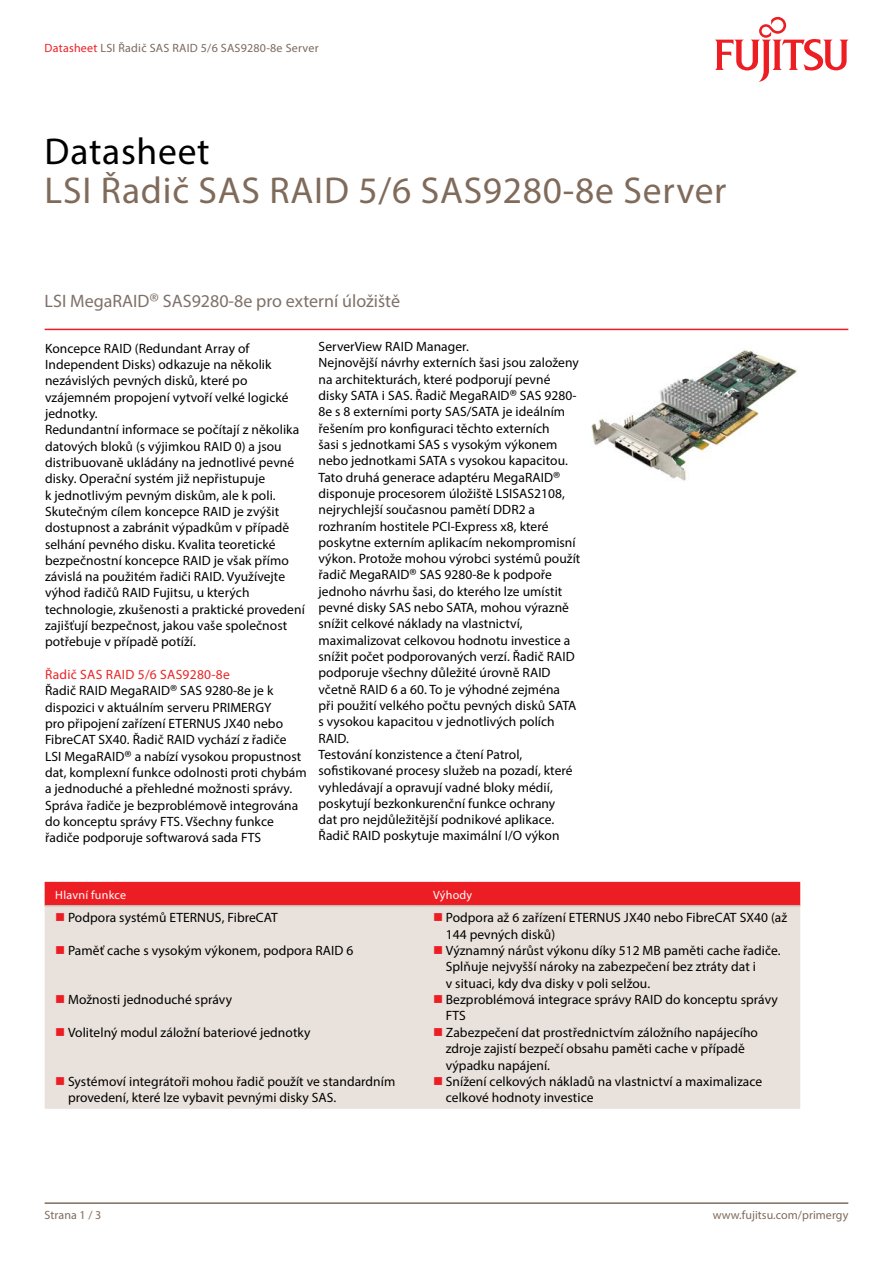
<style>
.page{position:relative;width:893px;height:1263px;background:#fff}
.page>*{position:absolute;margin:0;border:0;box-sizing:border-box;transform-origin:0 0}
.t1{font:37.5px "Myriad Pro";letter-spacing:.02em;color:#806b5b}
.t2{font:37.5px "Myriad Pro";letter-spacing:.02em;color:#000}
.t3{font:18px "Myriad Pro";color:#7e7168}
.t4{font:13.5px/16.4px "Myriad Pro";letter-spacing:.005em;color:#000}
.t5{font:12px "Myriad Pro";letter-spacing:.02em;color:#79695e}
.t6{font:12px "Myriad Pro";letter-spacing:.005em;color:#806b5b}
.t7{font:12px "Myriad Pro";letter-spacing:.02em;color:#fff}
.s1{color:#ed1d24}
.s2{font-family:"Fujitsu Sans";font-weight:300}
.s3{color:#e82425}
</style>
<div class="page">
<hr style="left:45px;top:1202px;width:803px;height:2px;background:#806b5b">
<hr style="left:45px;top:329px;width:803px;height:1px;background:#ed1d24">
<svg style="left:715px;top:17px;width:133px;height:65px"></svg>
<img style="left:591px;top:349px;width:206px;height:132px">
<div style="left:45px;top:882px;width:755px;height:23px;background:#ed1d24"></div>
<div style="left:45px;top:906px;width:755px;height:203px;background:#e9e1db"></div>
<hr style="left:45px;top:905px;width:377px;height:1px;background:#c9bbb0">
<hr style="left:422px;top:905px;width:378px;height:1px;background:#c9bbb0">
<svg style="left:56px;top:913px;width:8px;height:8px"></svg>
<svg style="left:434px;top:913px;width:8px;height:8px"></svg>
<svg style="left:56px;top:946px;width:8px;height:8px"></svg>
<svg style="left:434px;top:946px;width:8px;height:8px"></svg>
<svg style="left:56px;top:995px;width:8px;height:8px"></svg>
<svg style="left:434px;top:995px;width:8px;height:8px"></svg>
<svg style="left:56px;top:1028px;width:8px;height:8px"></svg>
<svg style="left:434px;top:1028px;width:8px;height:8px"></svg>
<svg style="left:56px;top:1077px;width:8px;height:8px"></svg>
<svg style="left:434px;top:1077px;width:8px;height:8px"></svg>
<p class="t5" style="left:45px;top:40px;width:276px"><span class="s1">Datasheet</span> LSI Řadič SAS RAID 5/6 SAS9280-8e Server</p>
<h1 class="t2" style="left:45px;top:128px;width:167px">Datasheet</h1>
<h1 class="t1" style="left:45px;top:167px;width:683px">LSI Řadič SAS RAID 5/6 SAS9280-8e Server</h1>
<h2 class="t3" style="left:45px;top:290px;width:357px">LSI MegaRAID<span class="s2">®</span> SAS9280-8e pro externí úložiště</h2>
<p class="t4" style="left:45px;top:340px;width:261px">Koncepce RAID (Redundant Array of Independent Disks) odkazuje na několik nezávislých pevných disků, které po vzájemném propojení vytvoří velké logické jednotky.<br>Redundantní informace se počítají z několika datových bloků (s výjimkou RAID 0) a jsou distribuovaně ukládány na jednotlivé pevné disky. Operační systém již nepřistupuje<br>k jednotlivým pevným diskům, ale k poli.<br>Skutečným cílem koncepce RAID je zvýšit dostupnost a zabránit výpadkům v případě selhání pevného disku. Kvalita teoretické bezpečnostní koncepce RAID je však přímo závislá na použitém řadiči RAID. Využívejte výhod řadičů RAID Fujitsu, u kterých technologie, zkušenosti a praktické provedení zajišťují bezpečnost, jakou vaše společnost potřebuje v případě potíží.</p>
<p class="t4" style="left:45px;top:666px;width:263px"><span class="s3">Řadič SAS RAID 5/6 SAS9280-8e<br></span>Řadič RAID MegaRAID<span class="s2">®</span> SAS 9280-8e je k dispozici v aktuálním serveru PRIMERGY<br>pro připojení zařízení ETERNUS JX40 nebo FibreCAT SX40. Řadič RAID vychází z řadiče<br>LSI MegaRAID<span class="s2">®</span> a nabízí vysokou propustnost dat, komplexní funkce odolnosti proti chybám a jednoduché a přehledné možnosti správy.<br>Správa řadiče je bezproblémově integrována do konceptu správy FTS. Všechny funkce řadiče podporuje softwarová sada FTS</p>
<p class="t4" style="left:319px;top:338px;width:263px">ServerView RAID Manager.<br>Nejnovější návrhy externích šasi jsou založeny na architekturách, které podporují pevné disky SATA i SAS. Řadič MegaRAID<span class="s2">®</span> SAS 9280- 8e s 8 externími porty SAS/SATA je ideálním řešením pro konfiguraci těchto externích<br>šasi s jednotkami SAS s vysokým výkonem nebo jednotkami SATA s vysokou kapacitou.<br>Tato druhá generace adaptéru MegaRAID<span class="s2">® </span>disponuje procesorem úložiště LSISAS2108, nejrychlejší současnou pamětí DDR2 a rozhraním hostitele PCI-Express x8, které poskytne externím aplikacím nekompromisní výkon. Protože mohou výrobci systémů použít řadič MegaRAID<span class="s2">®</span> SAS 9280-8e k podpoře jednoho návrhu šasi, do kterého lze umístit pevné disky SAS nebo SATA, mohou výrazně snížit celkové náklady na vlastnictví, maximalizovat celkovou hodnotu investice a snížit počet podporovaných verzí. Řadič RAID podporuje všechny důležité úrovně RAID včetně RAID 6 a 60. To je výhodné zejména<br>při použití velkého počtu pevných disků SATA s vysokou kapacitou v jednotlivých polích RAID.<br>Testování konzistence a čtení Patrol, sofistikované procesy služeb na pozadí, které vyhledávají a opravují vadné bloky médií, poskytují bezkonkurenční funkce ochrany<br>dat pro nejdůležitější podnikové aplikace.<br>Řadič RAID poskytuje maximální I/O výkon</p>
<p class="t7" style="left:55px;top:888px;width:72px">Hlavní funkce</p>
<p class="t7" style="left:433px;top:888px;width:41px">Výhody</p>
<p class="t4" style="left:68px;top:909px;width:211px">Podpora systémů ETERNUS, FibreCAT</p>
<p class="t4" style="left:446px;top:909px;width:343px">Podpora až 6 zařízení ETERNUS JX40 nebo FibreCAT SX40 (až<br>144 pevných disků)</p>
<p class="t4" style="left:68px;top:942px;width:287px">Paměť cache s vysokým výkonem, podpora RAID 6</p>
<p class="t4" style="left:446px;top:942px;width:336px">Významný nárůst výkonu díky 512 MB paměti cache řadiče.<br>Splňuje nejvyšší nároky na zabezpečení bez ztráty dat i<br>v situaci, kdy dva disky v poli selžou.</p>
<p class="t4" style="left:68px;top:991px;width:166px">Možnosti jednoduché správy</p>
<p class="t4" style="left:446px;top:991px;width:333px">Bezproblémová integrace správy RAID do konceptu správy<br>FTS</p>
<p class="t4" style="left:68px;top:1024px;width:244px">Volitelný modul záložní bateriové jednotky</p>
<p class="t4" style="left:446px;top:1024px;width:314px">Zabezpečení dat prostřednictvím záložního napájecího zdroje zajistí bezpečí obsahu paměti cache v případě výpadku napájení.</p>
<p class="t4" style="left:68px;top:1073px;width:329px">Systémoví integrátoři mohou řadič použít ve standardním provedení, které lze vybavit pevnými disky SAS.</p>
<p class="t4" style="left:446px;top:1073px;width:318px">Snížení celkových nákladů na vlastnictví a maximalizace celkové hodnoty investice</p>
<p class="t6" style="left:45px;top:1207px;width:58px">Strana 1 / 3</p>
<p class="t6" style="left:713px;top:1207px;width:137px">www.fujitsu.com/primergy</p>
</div>
